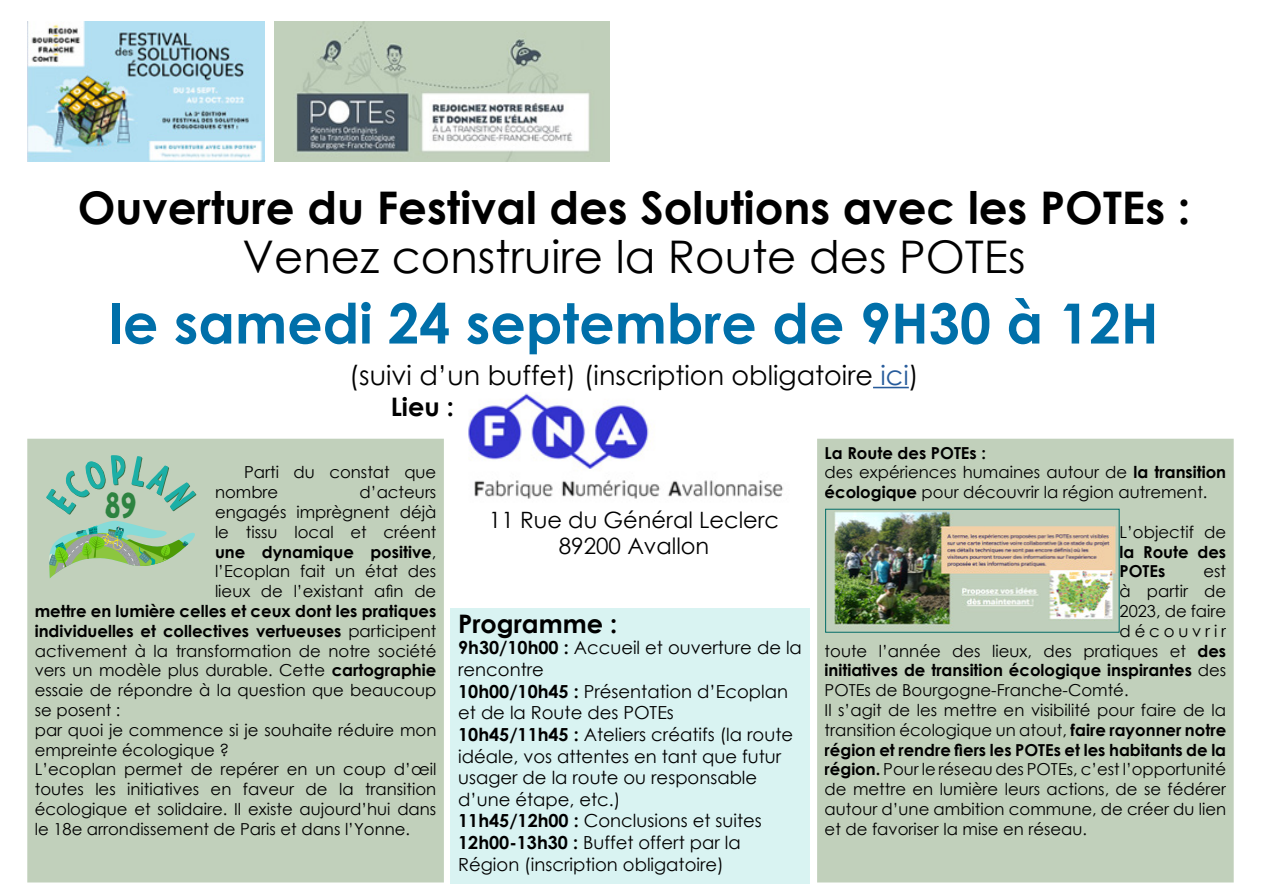
<style>
.page{position:relative;width:1263px;height:893px;background:#fff}
.page>*{position:absolute;margin:0;border:0;box-sizing:border-box;transform-origin:0 0}
.t1{font:700 55.5px "Century Gothic";color:#006fa9}
.t2{font:700 45px "Century Gothic";color:#000}
.t3{font:45px "Century Gothic";color:#000}
.t4{font:700 34.8px "Argone";color:#2d8340}
.t5{font:27px "Century Gothic";color:#000}
.t6{font:700 25.5px "Century Gothic";color:#000}
.t7{font:22.5px/25.5px "Century Gothic";color:#000;text-align:center}
.t8{font:18px/21.6px "Century Gothic";color:#000}
.t9{font:16.5px/19.8px "Century Gothic";color:#000}
.t10{font:700 16.5px/19.8px "Century Gothic";color:#000}
.t11{font:16.5px "Century Gothic";letter-spacing:.235em;color:#000}
.s1{color:#275b9b}
.s2{font-weight:700}
.s3{font-weight:400}
</style>
<div class="page">
<div style="left:451px;top:608px;width:359px;height:275px;background:#d9f3f2"></div>
<hr style="left:873px;top:387px;width:36px;height:1px;background:#275b9b">
<div style="left:31px;top:442px;width:409px;height:437px;background:#c1d0bb"></div>
<div style="left:27px;top:439px;width:417px;height:443px;border:8px solid #c1d0bb"></div>
<img style="left:468px;top:393px;width:316px;height:106px">
<img style="left:274px;top:22px;width:336px;height:140px">
<img style="left:28px;top:22px;width:236px;height:140px">
<svg style="left:49px;top:521px;width:146px;height:57px"></svg>
<svg style="left:46px;top:455px;width:150px;height:60px"></svg>
<div style="left:821px;top:442px;width:409px;height:437px;background:#c1d0bb"></div>
<div style="left:817px;top:439px;width:417px;height:443px;border:8px solid #c1d0bb"></div>
<img style="left:834px;top:511px;width:283px;height:118px">
<div style="left:825px;top:509px;width:294px;height:124px;border:1px solid #036d67"></div>
<div style="left:767px;top:391px;width:113px;height:30px;background:#fff"></div>
<h2 class="t2" style="left:78px;top:173px;width:1114px">Ouverture du Festival des Solutions avec les POTEs :</h2>
<h2 class="t3" style="left:243px;top:226px;width:784px">Venez construire la Route des POTEs</h2>
<h1 class="t1" style="left:109px;top:281px;width:1050px">le samedi 24 septembre de 9H30 à 12H</h1>
<h3 class="t5" style="left:349px;top:356px;width:571px">(suivi d’un buffet) (inscription obligatoire <span class="s1">ici</span>)</h3>
<p class="t9" style="left:215px;top:462px;width:223px;text-indent:29px">Parti du constat que nombre</p>
<p class="t9" style="left:215px;top:482px;width:223px;text-align:justify;text-indent:145px">d’acteurs engagés imprègnent déjà le tissu local et créent <span class="s2">une dynamique positive</span>, l’Ecoplan fait un état des lieux de l’existant afin de</p>
<p class="t9" style="left:35px;top:601px;width:403px"><span class="s2">mettre en lumière celles et ceux dont les pratiques individuelles et collectives vertueuses</span> participent activement à la transformation de notre société vers un modèle plus durable. Cette <span class="s2">cartographie </span>essaie de répondre à la question que beaucoup se posent :<br>par quoi je commence si je souhaite réduire mon empreinte écologique ?<br>L’ecoplan permet de repérer en un coup d’œil toutes les initiatives en faveur de la transition écologique et solidaire. Il existe aujourd’hui dans le 18e arrondissement de Paris et dans l’Yonne.</p>
<h3 class="t4" style="left:105px;top:485px;width:33px">89</h3>
<h3 class="t7" style="left:489px;top:507px;width:292px">11 Rue du Général Leclerc<br>89200 Avallon</h3>
<h3 class="t6" style="left:458px;top:604px;width:161px">Programme :</h3>
<p class="t8" style="left:458px;top:637px;width:345px"><span class="s2">9h30/10h00 :</span> Accueil et ouverture de la rencontre<br><span class="s2">10h00/10h45 :</span> Présentation d’Ecoplan et de la Route des POTEs<br><span class="s2">10h45/11h45 :</span> Ateliers créatifs (la route idéale, vos attentes en tant que futur usager de la route ou responsable d’une étape, etc.)<br><span class="s2">11h45/12h00 :</span> Conclusions et suites<br><span class="s2">12h00-13h30 :</span> Buffet offert par la<br>Région (inscription obligatoire)</p>
<p class="t9" style="left:825px;top:442px;width:403px"><span class="s2">La Route des POTEs :<br></span>des expériences humaines autour de <span class="s2">la transition écologique</span> pour découvrir la région autrement.</p>
<p class="t9" style="left:1119px;top:522px;width:108px">L’objectif de</p>
<p class="t10" style="left:1119px;top:541px;width:108px">la Route des<br>POTEs</p>
<p class="t9" style="left:1203px;top:561px;width:24px">est</p>
<p class="t9" style="left:1119px;top:581px;width:108px">à partir de</p>
<p class="t9" style="left:1119px;top:601px;width:108px">2023, de faire</p>
<p class="t11" style="left:1119px;top:619px;width:108px">découvrir</p>
<p class="t9" style="left:825px;top:640px;width:403px">toute l’année des lieux, des pratiques et <span class="s2">des</span></p>
<p class="t10" style="left:825px;top:660px;width:403px">initiatives de transition écologique inspirantes <span class="s3">des</span></p>
<p class="t9" style="left:825px;top:680px;width:305px">POTEs de Bourgogne-Franche-Comté.</p>
<p class="t9" style="left:825px;top:700px;width:403px">Il s’agit de les mettre en visibilité pour faire de la</p>
<p class="t9" style="left:825px;top:720px;width:403px">transition écologique un atout, <span class="s2">faire rayonner notre</span></p>
<p class="t10" style="left:825px;top:739px;width:403px">région et rendre fiers les POTEs et les habitants de la</p>
<p class="t9" style="left:825px;top:759px;width:403px"><span class="s2">région.</span> Pour le réseau des POTEs, c’est l’opportunité</p>
<p class="t9" style="left:825px;top:779px;width:403px">de mettre en lumière leurs actions, de se fédérer</p>
<p class="t9" style="left:825px;top:799px;width:403px">autour d’une ambition commune, de créer du lien</p>
<p class="t9" style="left:825px;top:819px;width:264px">et de favoriser la mise en réseau.</p>
</div>
